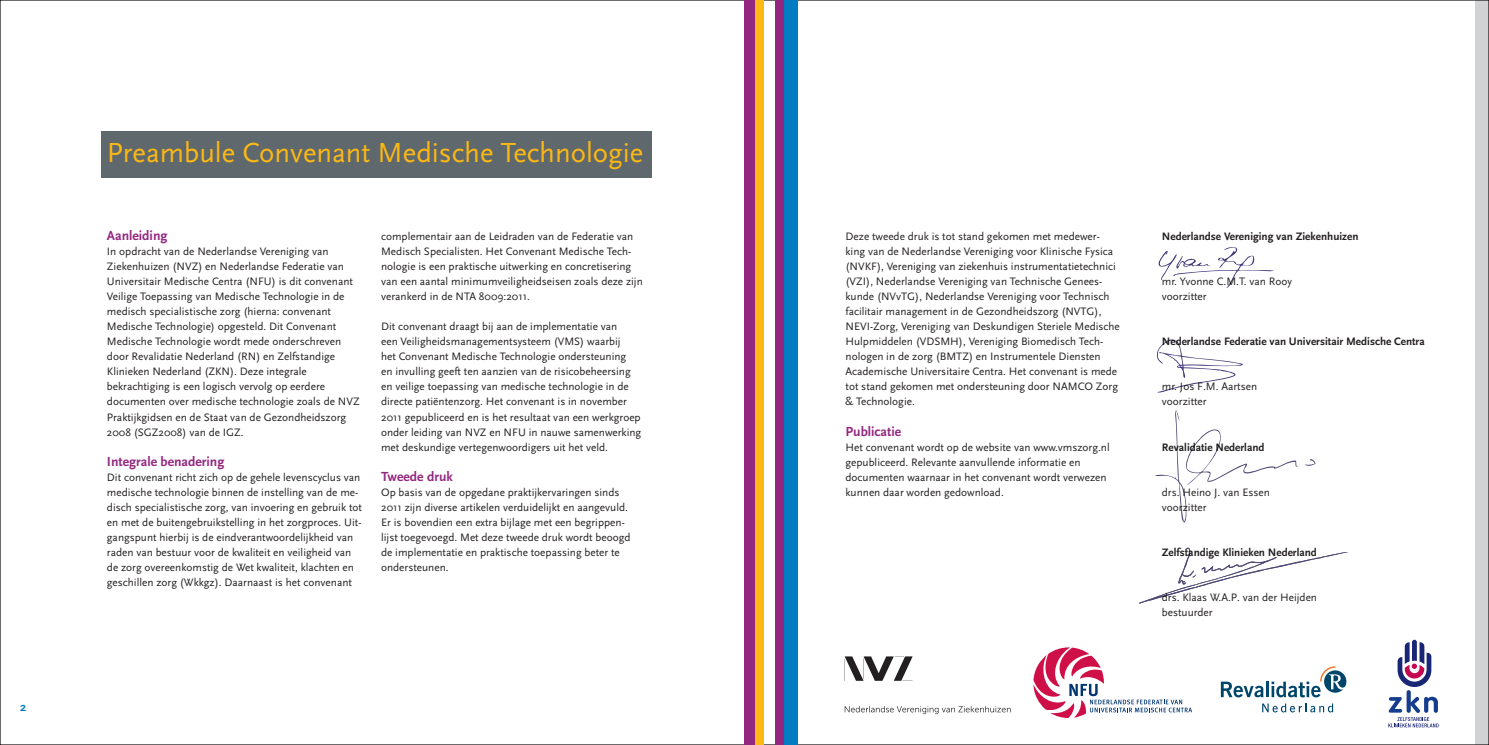
<style>
.page{position:relative;width:1489px;height:745px;background:#fff}
.page>*{position:absolute;margin:0;border:0;box-sizing:border-box;transform-origin:0 0}
.k1{font:28.75px "Scala Sans";color:#fcb814}
.k3{font:700 13.75px "Scala Sans";color:#932780}
.K0{font:700 12.5px "Scala Sans";color:#007cc2}
.Plat{font:11.25px/15px "Scala Sans";color:#231f20}
.t1{font:700 11.25px "Scala Sans";color:#231f20}
</style>
<div class="page">
<div style="left:1475px;top:0;width:13px;height:744px;background:#d1d2d4"></div>
<div style="left:102px;top:131px;width:550px;height:46px;background:#5e686d"></div>
<svg style="left:844px;top:656px;width:68px;height:25px"></svg>
<svg style="left:844px;top:706px;width:166px;height:7px"></svg>
<svg style="left:1033px;top:647px;width:159px;height:70px"></svg>
<svg style="left:1220px;top:681px;width:43px;height:16px"></svg>
<hr style="left:1265px;top:681px;width:3px;height:15px;background:#00466b">
<svg style="left:1262px;top:703px;width:70px;height:9px"></svg>
<svg style="left:1271px;top:666px;width:75px;height:31px"></svg>
<svg style="left:1388px;top:639px;width:50px;height:87px"></svg>
<svg style="left:1158px;top:247px;width:115px;height:41px"></svg>
<svg style="left:1157px;top:339px;width:85px;height:53px"></svg>
<svg style="left:1305px;top:459px;width:10px;height:7px"></svg>
<svg style="left:1155px;top:410px;width:142px;height:112px"></svg>
<svg style="left:1139px;top:547px;width:209px;height:56px"></svg>
<div style="left:744px;top:0;width:18px;height:744px;background:#932780"></div>
<div style="left:779px;top:0;width:18px;height:744px;background:#007cc2"></div>
<div style="left:755px;top:0;width:9px;height:744px;background:#fcb814"></div>
<div style="left:775px;top:0;width:8px;height:744px;background:#932780"></div>
<p class="K0" style="left:20px;top:700px;width:8px">2</p>
<p class="k1" style="left:107px;top:137px;width:538px">Preambule Convenant Medische Technologie</p>
<p class="k3" style="left:107px;top:228px;width:62px">Aanleiding</p>
<p class="Plat" style="left:107px;top:244px;width:254px">In opdracht van de Nederlandse Vereniging van Ziekenhuizen (NVZ) en Nederlandse Federatie van Universitair Medische Centra (NFU) is dit convenant Veilige Toepassing van Medische Technologie in de medisch specialistische zorg (hierna: convenant Medische Technologie) opgesteld. Dit Convenant Medische Technologie wordt mede onderschreven door Revalidatie Nederland (RN) en Zelfstandige Klinieken Nederland (ZKN). Deze integrale bekrachtiging is een logisch vervolg op eerdere documenten over medische technologie zoals de NVZ Praktijkgidsen en de Staat van de Gezondheidszorg 2008 (SGZ2008) van de IGZ.</p>
<p class="k3" style="left:107px;top:453px;width:119px">Integrale benadering</p>
<p class="Plat" style="left:107px;top:469px;width:256px">Dit convenant richt zich op de gehele levenscyclus van medische technologie binnen de instelling van de me&shy;disch specialistische zorg, van invoering en gebruik tot en met de buitengebruikstelling in het zorgproces. Uit&shy;gangspunt hierbij is de eindverantwoordelijkheid van raden van bestuur voor de kwaliteit en veiligheid van de zorg overeenkomstig de Wet kwaliteit, klachten en geschillen zorg (Wkkgz). Daarnaast is het convenant</p>
<p class="Plat" style="left:381px;top:229px;width:263px">complementair aan de Leidraden van de Federatie van Medisch Specialisten. Het Convenant Medische Tech&shy;nologie is een praktische uitwerking en concretisering van een aantal minimumveiligheidseisen zoals deze zijn verankerd in de NTA 8009:2011.</p>
<p class="Plat" style="left:381px;top:319px;width:262px">Dit convenant draagt bij aan de implementatie van<br>een Veiligheidsmanagementsysteem (VMS) waarbij<br>het Convenant Medische Technologie ondersteuning<br>en invulling geeft ten aanzien van de risicobeheersing en veilige toepassing van medische technologie in de directe patiëntenzorg. Het convenant is in november 2011 gepubliceerd en is het resultaat van een werkgroep onder leiding van NVZ en NFU in nauwe samenwerking met deskundige vertegenwoordigers uit het veld.</p>
<p class="k3" style="left:381px;top:468px;width:73px">Tweede druk</p>
<p class="Plat" style="left:381px;top:484px;width:251px">Op basis van de opgedane praktijkervaringen sinds 2011 zijn diverse artikelen verduidelijkt en aangevuld.<br>Er is bovendien een extra bijlage met een begrippen&shy;lijst toegevoegd. Met deze tweede druk wordt beoogd de implementatie en praktische toepassing beter te ondersteunen.</p>
<p class="Plat" style="left:845px;top:229px;width:276px">Deze tweede druk is tot stand gekomen met medewer&shy;king van de Nederlandse Vereniging voor Klinische Fysica (NVKF), Vereniging van ziekenhuis instrumentatietechnici (VZI), Nederlandse Vereniging van Technische Genees&shy;kunde (NVvTG), Nederlandse Vereniging voor Technisch facilitair management in de Gezondheidszorg (NVTG), NEVI-Zorg, Vereniging van Deskundigen Steriele Medische Hulpmiddelen (VDSMH), Vereniging Biomedisch Tech&shy;nologen in de zorg (BMTZ) en Instrumentele Diensten Academische Universitaire Centra. Het convenant is mede tot stand gekomen met ondersteuning door NAMCO Zorg &amp; Technologie.</p>
<p class="k3" style="left:845px;top:423px;width:57px">Publicatie</p>
<p class="Plat" style="left:845px;top:439px;width:266px">Het convenant wordt op de website van www.vmszorg.nl</p>
<p class="Plat" style="left:845px;top:454px;width:263px">gepubliceerd. Relevante aanvullende informatie en documenten waarnaar in het convenant wordt verwezen kunnen daar worden gedownload.</p>
<p class="t1" style="left:1161px;top:230px;width:198px">Nederlandse Vereniging van Ziekenhuizen</p>
<p class="Plat" style="left:1161px;top:274px;width:132px">mr. Yvonne C.M.T. van Rooy</p>
<p class="Plat" style="left:1161px;top:289px;width:46px">voorzitter</p>
<p class="t1" style="left:1161px;top:335px;width:264px">Nederlandse Federatie van Universitair Medische Centra</p>
<p class="Plat" style="left:1161px;top:379px;width:97px">mr. Jos F.M. Aartsen</p>
<p class="Plat" style="left:1161px;top:394px;width:46px">voorzitter</p>
<p class="t1" style="left:1161px;top:440px;width:104px">Revalidatie Nederland</p>
<p class="Plat" style="left:1161px;top:484px;width:110px">drs. Heino J. van Essen</p>
<p class="Plat" style="left:1161px;top:499px;width:46px">voorzitter</p>
<p class="t1" style="left:1161px;top:545px;width:156px">Zelfstandige Klinieken Nederland</p>
<p class="Plat" style="left:1161px;top:589px;width:157px">drs. Klaas W.A.P. van der Heijden</p>
<p class="Plat" style="left:1161px;top:604px;width:52px">bestuurder</p>
</div>
